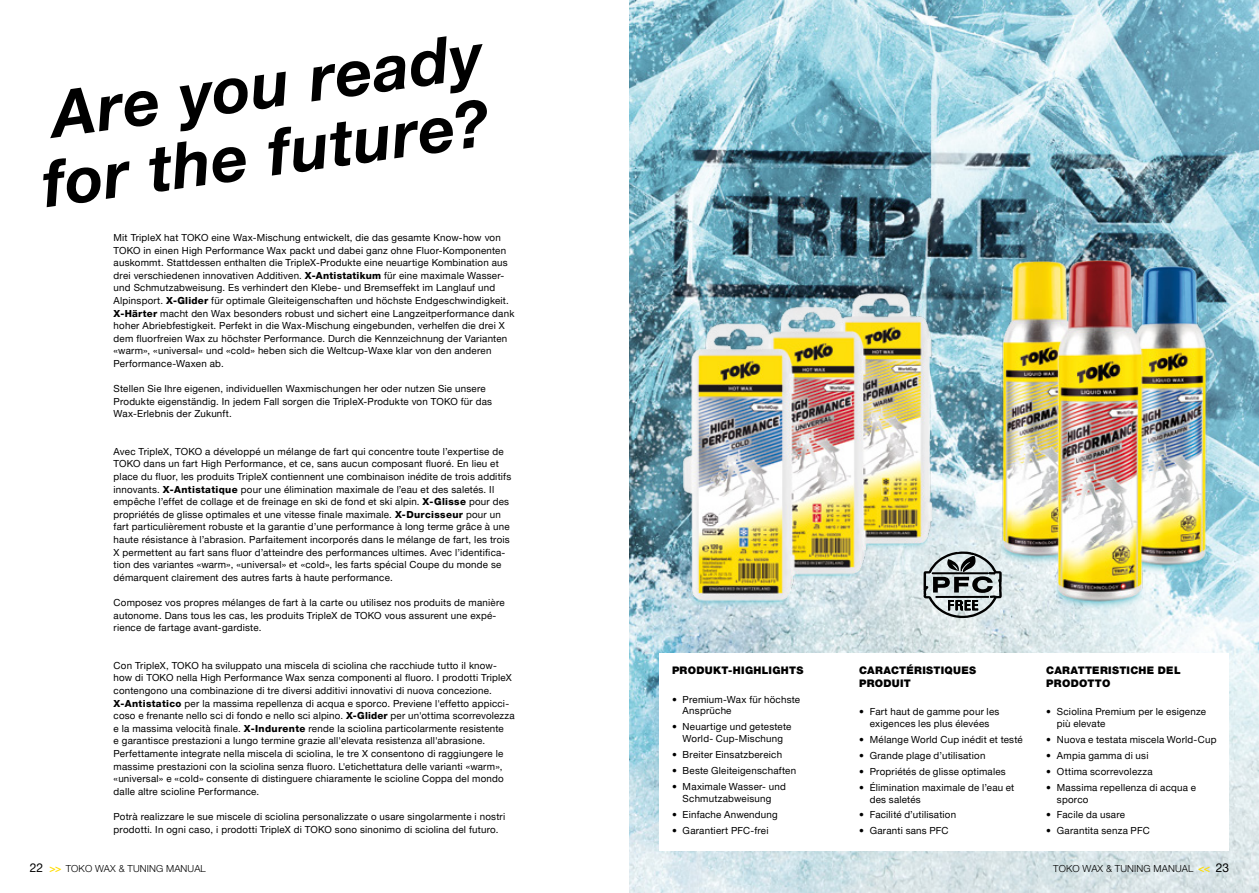
<style>
.page{position:relative;width:1259px;height:893px;background:#fff}
.page>*{position:absolute;margin:0;border:0;box-sizing:border-box;transform-origin:0 0}
.t1{font:italic 700 64.2px/67.8px "Helvetica Neue LT Pro";color:#000}
.t2{font:900 10.5px/12.6px "Helvetica Neue LT Pro";letter-spacing:.03em;color:#000}
.t3{font:9.75px/12.6px "Helvetica Neue LT Pro";letter-spacing:.02em;color:#000}
.t4{font:300 9.75px "Helvetica Neue LT Pro";letter-spacing:.01em;color:#000}
.s1{font-weight:800}
.s2{font-weight:400;font-size:12px}
.s3{font-weight:500;font-size:10.5px;color:#fd0}
</style>
<div class="page">
<img style="left:629px;top:0;width:630px;height:893px">
<img style="left:673px;top:254px;width:556px;height:392px">
<svg style="left:923px;top:551px;width:78px;height:67px;background:#969e9f"></svg>
<div style="left:659px;top:654px;width:570px;height:197px;background:#fff"></div>
<h1 class="t1" style="left:28px;top:83px;width:455px;rotate:-8deg">Are you ready for the future?</h1>
<p class="t3" style="left:114px;top:231px;width:402px">Mit TripleX hat TOKO eine Wax-Mischung entwickelt, die das gesamte Know-how von TOKO in einen High Performance Wax packt und dabei ganz ohne Fluor-Komponenten auskommt. Stattdessen enthalten die TripleX-Produkte eine neuartige Kombination aus drei verschiedenen innovativen Additiven. <span class="s1">X-Antistatikum</span> für eine maximale Wasser&shy;und Schmutzabweisung. Es verhindert den Klebe- und Bremseffekt im Langlauf und Alpinsport. <span class="s1">X-Glider</span> für optimale Gleiteigenschaften und höchste Endgeschwindigkeit.<br><span class="s1">X-Härter</span> macht den Wax besonders robust und sichert eine Langzeitperformance dank hoher Abriebfestigkeit. Perfekt in die Wax-Mischung eingebunden, verhelfen die drei X dem fluorfreien Wax zu höchster Performance. Durch die Kennzeichnung der Varianten «warm», «universal« und «cold» heben sich die Weltcup-Waxe klar von den anderen Performance-Waxen ab.</p>
<p class="t3" style="left:114px;top:382px;width:380px">Stellen Sie Ihre eigenen, individuellen Waxmischungen her oder nutzen Sie unsere<br>Produkte eigenständig. In jedem Fall sorgen die TripleX-Produkte von TOKO für das<br>Wax-Erlebnis der Zukunft.</p>
<p class="t3" style="left:114px;top:445px;width:399px">Avec TripleX, TOKO a développé un mélange de fart qui concentre toute l’expertise de TOKO dans un fart High Performance, et ce, sans aucun composant fluoré. En lieu et place du fluor, les produits TripleX contiennent une combinaison inédite de trois additifs innovants. <span class="s1">X-Antistatique</span> pour une élimination maximale de l’eau et des saletés. Il empêche l’effet de collage et de freinage en ski de fond et ski alpin. <span class="s1">X-Glisse</span> pour des propriétés de glisse optimales et une vitesse finale maximale. <span class="s1">X-Durcisseur</span> pour un fart particulièrement robuste et la garantie d’une performance à long terme grâce à une haute résistance à l’abrasion. Parfaitement incorporés dans le mélange de fart, les trois X permettent au fart sans fluor d’atteindre des performances ultimes. Avec l’identifica&shy;tion des variantes «warm», «universal» et «cold», les farts spécial Coupe du monde se démarquent clairement des autres farts à haute performance.</p>
<p class="t3" style="left:114px;top:596px;width:392px">Composez vos propres mélanges de fart à la carte ou utilisez nos produits de manière autonome. Dans tous les cas, les produits TripleX de TOKO vous assurent une expé&shy;rience de fartage avant-gardiste.</p>
<p class="t3" style="left:114px;top:659px;width:402px">Con TripleX, TOKO ha sviluppato una miscela di sciolina che racchiude tutto il know&shy;how di TOKO nella High Performance Wax senza componenti al fluoro. I prodotti TripleX contengono una combinazione di tre diversi additivi innovativi di nuova concezione.<br><span class="s1">X-Antistatico</span> per la massima repellenza di acqua e sporco. Previene l'effetto appicci&shy;coso e frenante nello sci di fondo e nello sci alpino. <span class="s1">X-Glider</span> per un'ottima scorrevolezza e la massima velocità finale. <span class="s1">X-Indurente</span> rende la sciolina particolarmente resistente<br>e garantisce prestazioni a lungo termine grazie all'elevata resistenza all'abrasione.<br>Perfettamente integrate nella miscela di sciolina, le tre X consentono di raggiungere le massime prestazioni con la sciolina senza fluoro. L'etichettatura delle varianti «warm», «universal» e «cold» consente di distinguere chiaramente le scioline Coppa del mondo dalle altre scioline Performance.</p>
<p class="t3" style="left:114px;top:810px;width:393px">Potrà realizzare le sue miscele di sciolina personalizzate o usare singolarmente i nostri prodotti. In ogni caso, i prodotti TripleX di TOKO sono sinonimo di sciolina del futuro.</p>
<p class="t2" style="left:672px;top:664px;width:133px">PRODUKT-HIGHLIGHTS</p>
<p class="t3" style="left:682px;top:693px;width:119px;line-height:11.7px;text-indent:-11px">• Premium-Wax für höchste<br>Ansprüche</p>
<p class="t3" style="left:672px;top:721px;width:121px;line-height:11.7px;text-align:center">• Neuartige und getestete<br>World- Cup-Mischung</p>
<p class="t3" style="left:672px;top:748px;width:112px">• Breiter Einsatzbereich</p>
<p class="t3" style="left:672px;top:764px;width:126px">• Beste Gleiteigenschaften</p>
<p class="t3" style="left:672px;top:780px;width:115px;line-height:11.7px;text-align:center">• Maximale Wasser- und<br>Schmutzabweisung</p>
<p class="t3" style="left:672px;top:808px;width:107px">• Einfache Anwendung</p>
<p class="t3" style="left:672px;top:823px;width:98px">• Garantiert PFC-frei</p>
<p class="t2" style="left:859px;top:664px;width:118px">CARACTÉRISTIQUES<br>PRODUIT</p>
<p class="t3" style="left:859px;top:706px;width:142px;line-height:11.7px;text-align:center">• Fart haut de gamme pour les exigences les plus élevées</p>
<p class="t3" style="left:859px;top:733px;width:165px">• Mélange World Cup inédit et testé</p>
<p class="t3" style="left:859px;top:749px;width:128px">• Grande plage d’utilisation</p>
<p class="t3" style="left:859px;top:765px;width:148px">• Propriétés de glisse optimales</p>
<p class="t3" style="left:870px;top:781px;width:146px;line-height:11.7px;text-indent:-11px">• Élimination maximale de l’eau et des saletés</p>
<p class="t3" style="left:859px;top:808px;width:99px">• Facilité d’utilisation</p>
<p class="t3" style="left:859px;top:824px;width:91px">• Garanti sans PFC</p>
<p class="t2" style="left:1046px;top:664px;width:136px">CARATTERISTICHE DEL<br>PRODOTTO</p>
<p class="t3" style="left:1057px;top:706px;width:151px;line-height:11.7px;text-indent:-11px">• Sciolina Premium per le esigenze più elevate</p>
<p class="t3" style="left:1046px;top:733px;width:172px">• Nuova e testata miscela World-Cup</p>
<p class="t3" style="left:1046px;top:749px;width:104px">• Ampia gamma di usi</p>
<p class="t3" style="left:1046px;top:765px;width:108px">• Ottima scorrevolezza</p>
<p class="t3" style="left:1057px;top:781px;width:140px;line-height:11.7px;text-indent:-11px">• Massima repellenza di acqua e sporco</p>
<p class="t3" style="left:1046px;top:808px;width:80px">• Facile da usare</p>
<p class="t3" style="left:1046px;top:824px;width:105px">• Garantita senza PFC</p>
<p class="t4" style="left:30px;top:863px;width:178px"><span class="s2">22</span> <span class="s3">&gt;&gt;</span> TOKO WAX &amp; TUNING MANUAL</p>
<p class="t4" style="left:1053px;top:863px;width:177px">TOKO WAX &amp; TUNING MANUAL <span class="s3">&lt;&lt;</span> <span class="s2">23</span></p>
</div>
